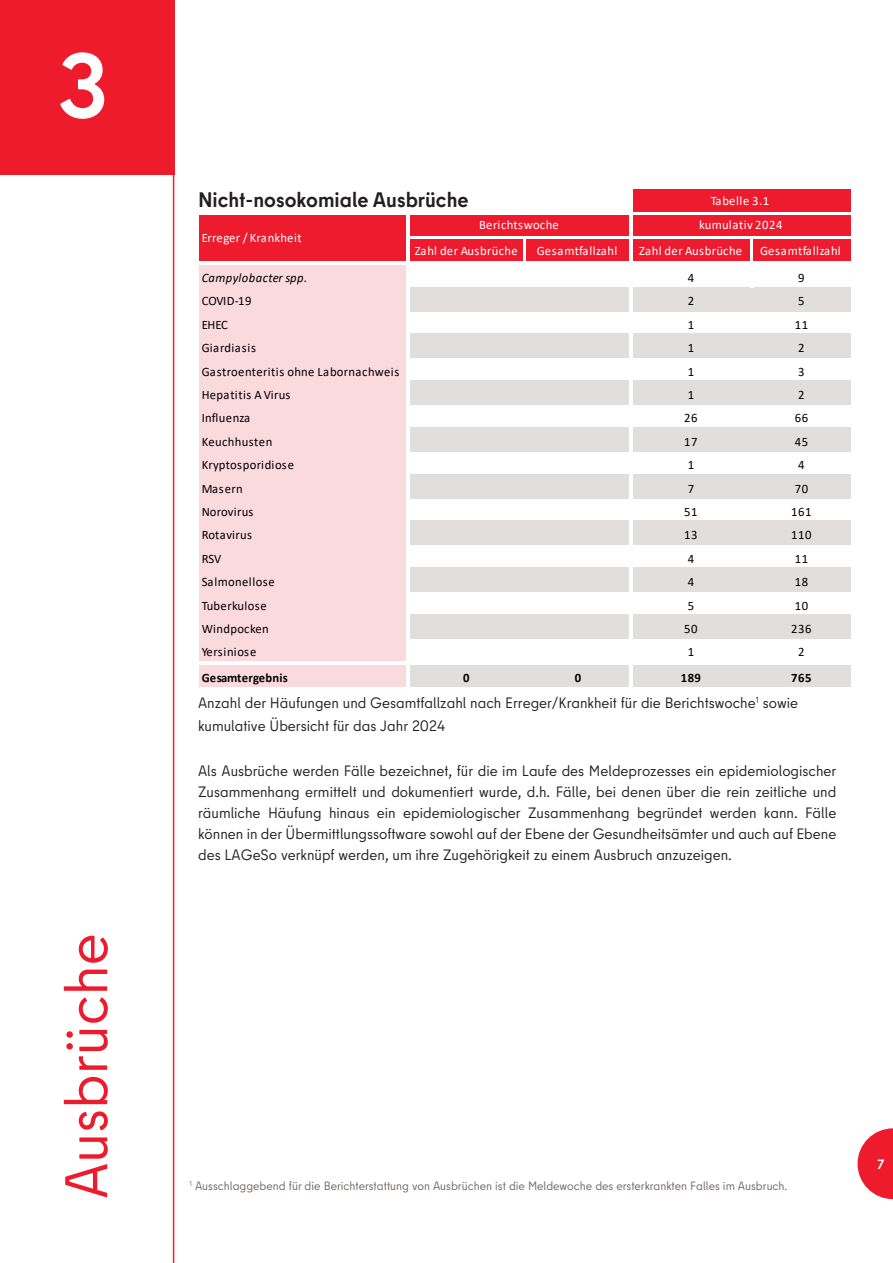
<style>
.page{position:relative;width:893px;height:1263px;background:#fff}
.page>*{position:absolute;margin:0;border:0;box-sizing:border-box;transform-origin:0 0}
.t1{font:700 90px "Berlin Type";color:#fff}
.t2{font:60px "Berlin Type";color:#ee1b2d}
.t3{font:700 21px "Berlin Type";color:#231f20}
.t4{font:15px/21px "Berlin Type";color:#231f20}
.t5{font:700 13.5px "Berlin Type";color:#fff}
.t6{font:12.9px "Calibri";letter-spacing:.02em;color:#000001}
.t7{font:12.9px "Calibri";letter-spacing:.02em;color:#fff}
.t8{font:12.9px "Calibri";letter-spacing:.045em;color:#fff}
.t9{font:12.9px "Calibri";letter-spacing:.045em;color:#000001}
.t10{font:700 12.9px "Calibri";letter-spacing:.01em;color:#000001}
.t11{font:italic 12.9px "Calibri";letter-spacing:.03em;color:#000001}
.t12{font:12.9px "Calibri";letter-spacing:.04em;color:#fff}
.t13{font:12px "Berlin Type";color:#716865}
</style>
<div class="page">
<svg style="left:858px;top:1128px;width:35px;height:71px"></svg>
<div style="left:0;top:0;width:174px;height:174px;background:#ee1b2d"></div>
<hr style="left:173px;top:0;width:1px;height:1263px;background:#ee1b2d">
<div style="left:630px;top:190px;width:220px;height:24px;background:#ee1a2e"></div>
<div style="left:199px;top:213px;width:651px;height:50px;background:#ee1a2e"></div>
<div style="left:199px;top:262px;width:210px;height:26px;background:#fbdadd"></div>
<div style="left:199px;top:287px;width:210px;height:24px;background:#fbdadd"></div>
<div style="left:408px;top:287px;width:442px;height:24px;background:#e1dfdd"></div>
<div style="left:199px;top:310px;width:210px;height:25px;background:#fbdadd"></div>
<div style="left:199px;top:333px;width:210px;height:25px;background:#fbdadd"></div>
<div style="left:408px;top:333px;width:442px;height:25px;background:#e1dfdd"></div>
<div style="left:199px;top:357px;width:210px;height:24px;background:#fbdadd"></div>
<div style="left:199px;top:380px;width:210px;height:25px;background:#fbdadd"></div>
<div style="left:408px;top:380px;width:442px;height:25px;background:#e1dfdd"></div>
<div style="left:199px;top:404px;width:210px;height:24px;background:#fbdadd"></div>
<div style="left:199px;top:427px;width:210px;height:25px;background:#fbdadd"></div>
<div style="left:408px;top:427px;width:442px;height:25px;background:#e1dfdd"></div>
<div style="left:199px;top:450px;width:210px;height:25px;background:#fbdadd"></div>
<div style="left:199px;top:474px;width:210px;height:24px;background:#fbdadd"></div>
<div style="left:408px;top:474px;width:442px;height:24px;background:#e1dfdd"></div>
<div style="left:199px;top:497px;width:210px;height:25px;background:#fbdadd"></div>
<div style="left:199px;top:521px;width:210px;height:24px;background:#fbdadd"></div>
<div style="left:408px;top:521px;width:442px;height:24px;background:#e1dfdd"></div>
<div style="left:199px;top:544px;width:210px;height:25px;background:#fbdadd"></div>
<div style="left:199px;top:567px;width:210px;height:25px;background:#fbdadd"></div>
<div style="left:408px;top:567px;width:442px;height:25px;background:#e1dfdd"></div>
<div style="left:199px;top:591px;width:210px;height:24px;background:#fbdadd"></div>
<div style="left:199px;top:614px;width:210px;height:25px;background:#fbdadd"></div>
<div style="left:408px;top:614px;width:442px;height:25px;background:#e1dfdd"></div>
<div style="left:199px;top:638px;width:210px;height:25px;background:#fbdadd"></div>
<div style="left:199px;top:662px;width:210px;height:25px;background:#fbdadd"></div>
<div style="left:408px;top:662px;width:442px;height:25px;background:#e1dfdd"></div>
<hr style="left:198px;top:212px;width:209px;height:2px;background:#fff">
<hr style="left:410px;top:212px;width:219px;height:2px;background:#fff">
<hr style="left:410px;top:236px;width:219px;height:3px;background:#fff">
<hr style="left:750px;top:239px;width:2px;height:22px;background:#fff">
<hr style="left:629px;top:188px;width:3px;height:499px;background:#fff">
<hr style="left:407px;top:212px;width:3px;height:475px;background:#fff">
<hr style="left:523px;top:239px;width:2px;height:22px;background:#fff">
<hr style="left:750px;top:265px;width:3px;height:23px;background:#fff">
<hr style="left:632px;top:212px;width:218px;height:2px;background:#fff">
<hr style="left:632px;top:236px;width:218px;height:3px;background:#fff">
<hr style="left:198px;top:261px;width:652px;height:4px;background:#fff">
<hr style="left:198px;top:661px;width:652px;height:3px;background:#fff">
<h1 class="t1" style="left:58px;top:54px;width:52px">3</h1>
<h2 class="t2" style="left:65px;top:1199px;width:267px;rotate:-90deg">Ausbrüche</h2>
<h3 class="t3" style="left:198px;top:192px;width:272px">Nicht-nosokomiale Ausbrüche</h3>
<p class="t8" style="left:711px;top:195px;width:60px">Tabelle 3.1</p>
<p class="t7" style="left:479px;top:220px;width:81px">Berichtswoche</p>
<p class="t12" style="left:699px;top:220px;width:85px">kumulativ 2024</p>
<p class="t7" style="left:202px;top:233px;width:102px">Erreger / Krankheit</p>
<p class="t7" style="left:415px;top:245px;width:104px">Zahl der Ausbrüche</p>
<p class="t8" style="left:537px;top:245px;width:82px">Gesamtfallzahl</p>
<p class="t7" style="left:639px;top:245px;width:104px">Zahl der Ausbrüche</p>
<p class="t8" style="left:760px;top:245px;width:82px">Gesamtfallzahl</p>
<p class="t11" style="left:202px;top:272px;width:107px">Campylobacter spp.</p>
<p class="t6" style="left:688px;top:272px;width:8px">4</p>
<p class="t6" style="left:798px;top:272px;width:8px">9</p>
<p class="t6" style="left:202px;top:296px;width:51px">COVID-19</p>
<p class="t6" style="left:688px;top:296px;width:8px">2</p>
<p class="t6" style="left:798px;top:296px;width:8px">5</p>
<p class="t6" style="left:202px;top:319px;width:28px">EHEC</p>
<p class="t6" style="left:688px;top:319px;width:8px">1</p>
<p class="t6" style="left:795px;top:319px;width:15px">11</p>
<p class="t9" style="left:202px;top:343px;width:56px">Giardiasis</p>
<p class="t6" style="left:688px;top:343px;width:8px">1</p>
<p class="t6" style="left:798px;top:343px;width:8px">2</p>
<p class="t6" style="left:202px;top:366px;width:199px">Gastroenteritis ohne Labornachweis</p>
<p class="t6" style="left:688px;top:366px;width:8px">1</p>
<p class="t6" style="left:798px;top:366px;width:8px">3</p>
<p class="t6" style="left:202px;top:389px;width:90px">Hepatitis A Virus</p>
<p class="t6" style="left:688px;top:389px;width:8px">1</p>
<p class="t6" style="left:798px;top:389px;width:8px">2</p>
<p class="t6" style="left:202px;top:413px;width:50px">Influenza</p>
<p class="t6" style="left:684px;top:413px;width:15px">26</p>
<p class="t6" style="left:795px;top:413px;width:15px">66</p>
<p class="t6" style="left:202px;top:436px;width:72px">Keuchhusten</p>
<p class="t6" style="left:684px;top:436px;width:15px">17</p>
<p class="t6" style="left:795px;top:436px;width:15px">45</p>
<p class="t6" style="left:202px;top:459px;width:94px">Kryptosporidiose</p>
<p class="t6" style="left:688px;top:459px;width:8px">1</p>
<p class="t6" style="left:798px;top:459px;width:8px">4</p>
<p class="t6" style="left:202px;top:483px;width:43px">Masern</p>
<p class="t6" style="left:688px;top:483px;width:8px">7</p>
<p class="t6" style="left:795px;top:483px;width:15px">70</p>
<p class="t6" style="left:202px;top:506px;width:53px">Norovirus</p>
<p class="t6" style="left:684px;top:506px;width:15px">51</p>
<p class="t6" style="left:791px;top:506px;width:22px">161</p>
<p class="t6" style="left:202px;top:530px;width:52px">Rotavirus</p>
<p class="t6" style="left:684px;top:530px;width:15px">13</p>
<p class="t6" style="left:791px;top:530px;width:22px">110</p>
<p class="t6" style="left:202px;top:553px;width:21px">RSV</p>
<p class="t6" style="left:688px;top:553px;width:8px">4</p>
<p class="t6" style="left:795px;top:553px;width:15px">11</p>
<p class="t9" style="left:202px;top:576px;width:75px">Salmonellose</p>
<p class="t6" style="left:688px;top:576px;width:8px">4</p>
<p class="t6" style="left:795px;top:576px;width:15px">18</p>
<p class="t6" style="left:202px;top:600px;width:67px">Tuberkulose</p>
<p class="t6" style="left:688px;top:600px;width:8px">5</p>
<p class="t6" style="left:795px;top:600px;width:15px">10</p>
<p class="t6" style="left:202px;top:623px;width:69px">Windpocken</p>
<p class="t6" style="left:684px;top:623px;width:15px">50</p>
<p class="t6" style="left:791px;top:623px;width:22px">236</p>
<p class="t9" style="left:202px;top:647px;width:56px">Yersiniose</p>
<p class="t6" style="left:688px;top:647px;width:8px">1</p>
<p class="t6" style="left:798px;top:647px;width:8px">2</p>
<p class="t10" style="left:202px;top:672px;width:88px">Gesamtergebnis</p>
<p class="t10" style="left:463px;top:672px;width:8px">0</p>
<p class="t10" style="left:575px;top:672px;width:8px">0</p>
<p class="t10" style="left:681px;top:672px;width:22px">189</p>
<p class="t10" style="left:791px;top:672px;width:22px">765</p>
<p class="t4" style="left:198px;top:694px;width:601px;line-height:22.5px">Anzahl der Häufungen und Gesamtfallzahl nach Erreger/Krankheit für die Berichtswoche<sup>1</sup> sowie kumulative Übersicht für das Jahr 2024</p>
<p class="t4" style="left:198px;top:762px;width:640px;text-align:justify">Als Ausbrüche werden Fälle bezeichnet, für die im Laufe des Meldeprozesses ein epidemiologischer Zusammenhang ermittelt und dokumentiert wurde, d.h. Fälle, bei denen über die rein zeitliche und räumliche Häufung hinaus ein epidemiologischer Zusammenhang begründet werden kann. Fälle können in der Übermittlungssoftware sowohl auf der Ebene der Gesundheitsämter und auch auf Ebene des LAGeSo verknüpf werden, um ihre Zugehörigkeit zu einem Ausbruch anzuzeigen.</p>
<p class="t13" style="left:190px;top:1182px;width:599px"><sup>1</sup> Ausschlaggebend für die Berichterstattung von Ausbrüchen ist die Meldewoche des ersterkrankten Falles im Ausbruch.</p>
<p class="t5" style="left:877px;top:1159px;width:8px">7</p>
</div>
